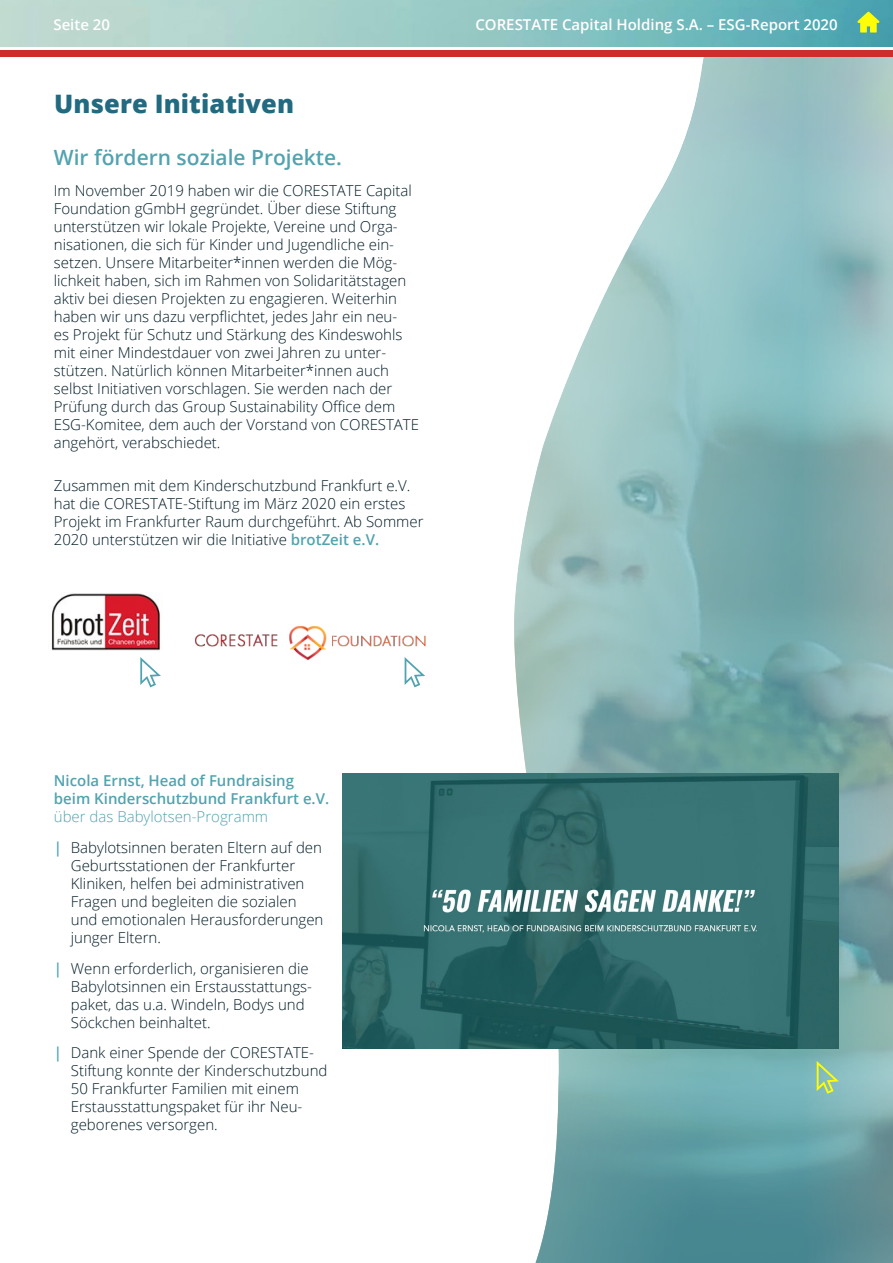
<style>
.page{position:relative;width:893px;height:1263px;background:#fff}
.page>*{position:absolute;margin:0;border:0;box-sizing:border-box;transform-origin:0 0}
.t1{font:800 25.5px "Open Sans";letter-spacing:.005em;color:#226a80}
.t2{font:600 21px "Open Sans";color:#51a3af}
.t3{font:300 15px/18px "Open Sans";color:#001c26}
.t4{font:600 15px/18px "Open Sans";color:#51a3af}
.t5{font:600 15px "Open Sans";color:#fff}
.s1{font-weight:600;color:#51a3af}
.s2{color:#51a3af}
</style>
<div class="page">
<img style="left:0;top:0;width:893px;height:46px">
<svg style="left:857px;top:12px;width:22px;height:21px"></svg>
<img style="left:513px;top:57px;width:380px;height:1206px">
<img style="left:343px;top:774px;width:496px;height:274px">
<svg style="left:817px;top:1061px;width:22px;height:33px"></svg>
<svg style="left:140px;top:657px;width:21px;height:30px"></svg>
<svg style="left:405px;top:667px;width:20px;height:20px"></svg>
<img style="left:51px;top:593px;width:109px;height:58px">
<img style="left:196px;top:625px;width:229px;height:42px">
<div style="left:0;top:50px;width:893px;height:7px;background:#ce2d2d"></div>
<p class="t5" style="left:53px;top:14px;width:58px">Seite 20</p>
<p class="t5" style="left:475px;top:14px;width:364px">CORESTATE Capital Holding S.A. – ESG-Report 2020</p>
<h1 class="t1" style="left:54px;top:84px;width:242px">Unsere Initiativen</h1>
<h2 class="t2" style="left:54px;top:143px;width:290px">Wir fördern soziale Projekte.</h2>
<p class="t3" style="left:54px;top:181px;width:367px">Im November 2019 haben wir die CORESTATE Capital Foundation gGmbH gegründet. Über diese Stiftung unterstützen wir lokale Projekte, Vereine und Orga&shy;nisationen, die sich für Kinder und Jugendliche ein&shy;setzen. Unsere Mitarbeiter*innen werden die Mög&shy;lichkeit haben, sich im Rahmen von Solidaritätstagen aktiv bei diesen Projekten zu engagieren. Weiterhin haben wir uns dazu verpflichtet, jedes Jahr ein neu-<br>es Projekt für Schutz und Stärkung des Kindeswohls mit einer Mindestdauer von zwei Jahren zu unter&shy;stützen. Natürlich können Mitarbeiter*innen auch selbst Initiativen vorschlagen. Sie werden nach der Prüfung durch das Group Sustainability Office dem ESG-Komitee, dem auch der Vorstand von CORESTATE angehört, verabschiedet.</p>
<p class="t3" style="left:54px;top:476px;width:371px">Zusammen mit dem Kinderschutzbund Frankfurt e.V. hat die CORESTATE-Stiftung im März 2020 ein erstes Projekt im Frankfurter Raum durchgeführt. Ab Sommer 2020 unterstützen wir die Initiative <span class="s1">brotZeit e.V.</span></p>
<p class="t4" style="left:54px;top:771px;width:277px">Nicola Ernst, Head of Fundraising beim Kinderschutzbund Frankfurt e.V.</p>
<p class="t3" style="left:54px;top:801px;width:270px;line-height:30.8px"><span class="s2">über das Babylotsen-Programm<br></span><span class="s1">|</span> Babylotsinnen beraten Eltern auf den</p>
<p class="t3" style="left:71px;top:856px;width:254px">Geburtsstationen der Frankfurter<br>Kliniken, helfen bei administrativen<br>Fragen und begleiten die sozialen und emotionalen Herausforderungen junger Eltern.</p>
<p class="t3" style="left:71px;top:959px;width:243px;text-indent:-17px"><span class="s1">|</span> Wenn erforderlich, organisieren die Babylotsinnen ein Erstausstattungs&shy;paket, das u.a. Windeln, Bodys und Söckchen beinhaltet.</p>
<p class="t3" style="left:71px;top:1043px;width:258px;text-indent:-17px"><span class="s1">|</span> Dank einer Spende der CORESTATE-Stiftung konnte der Kinderschutzbund 50 Frankfurter Familien mit einem Erstausstattungspaket für ihr Neu&shy;geborenes versorgen.</p>
</div>
